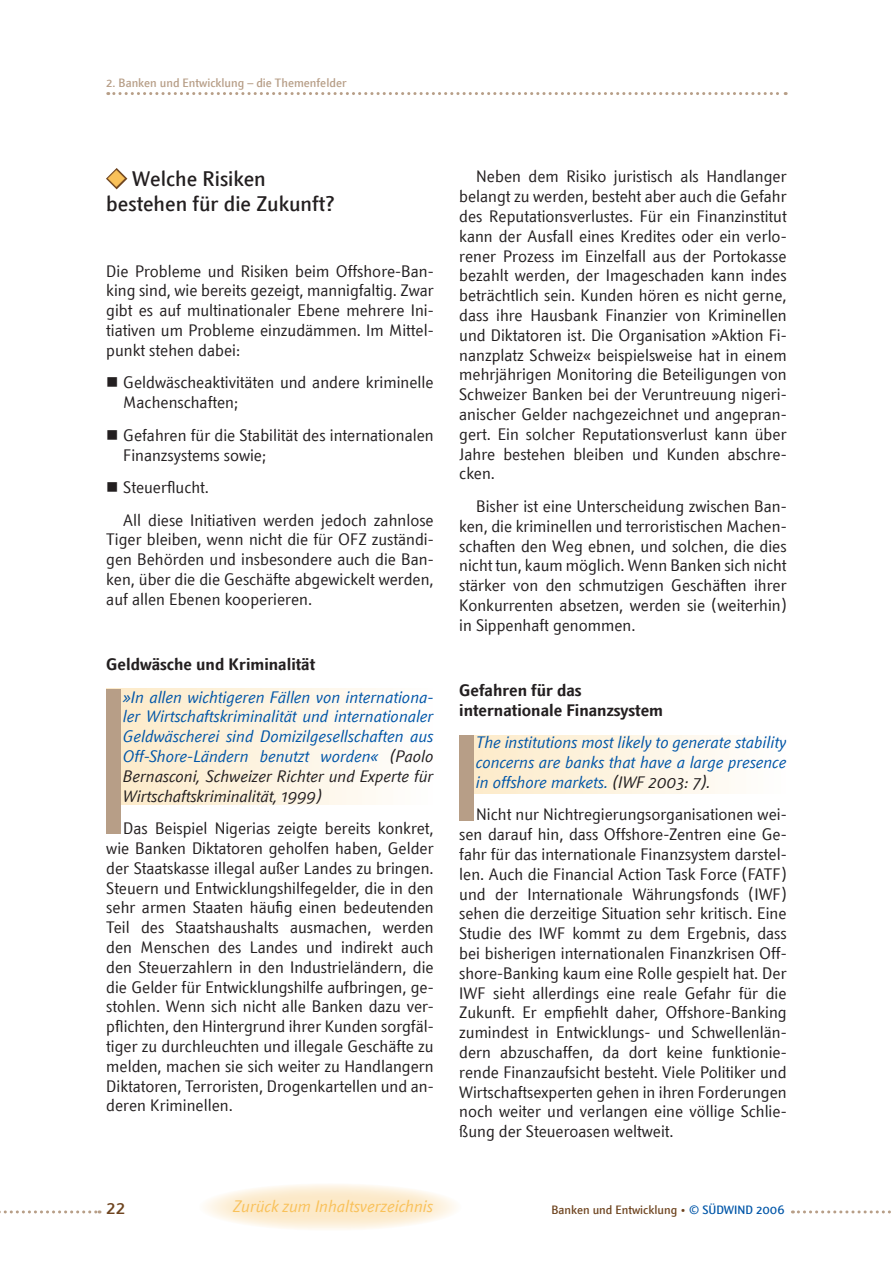
<style>
.page{position:relative;width:893px;height:1263px;background:#fff}
.page>*{position:absolute;margin:0;border:0;box-sizing:border-box;transform-origin:0 0}
.t1{font:500 21px/25.2px "Textra LT";color:#231f20}
.t2{font:500 18px "Textra LT";color:#6e441f}
.t3{font:16.5px/19.8px "Textra LT";color:#231f20;text-align:justify}
.t4{font:italic 16.5px/19.8px "Textra LT";color:#0156a8;text-align:justify}
.t5{font:700 16.5px/19.8px "Textra LT";color:#231f20}
.t6{font:italic 16.5px "Textra LT";color:#f9c15a}
.t7{font:500 12px "Textra LT";color:#b79e87}
.t8{font:500 12px "Textra LT";color:#6e441f}
.s1{color:#f9c15a}
.s2{color:#231f20}
.s3{color:#0156a8}
</style>
<div class="page">
<svg style="left:0;top:1210px;width:100px;height:3px"></svg>
<svg style="left:108px;top:92px;width:678px;height:3px"></svg>
<div style="left:106px;top:689px;width:328px;height:115px;background:linear-gradient(to right,#fdeac7,#fefefe)"></div>
<div style="left:459px;top:736px;width:328px;height:58px;background:linear-gradient(to right,#fdeac7,#fefefe)"></div>
<svg style="left:199px;top:1183px;width:263px;height:48px"></svg>
<svg style="left:106px;top:168px;width:22px;height:22px"></svg>
<svg style="left:792px;top:1210px;width:99px;height:3px"></svg>
<div style="left:459px;top:736px;width:15px;height:85px;background:#b79e87"></div>
<div style="left:106px;top:689px;width:15px;height:145px;background:#b79e87"></div>
<p class="t7" style="left:106px;top:75px;width:242px">2. Banken und Entwicklung – die Themenfelder</p>
<p class="t1" style="left:106px;top:166px;width:230px"><span class="s1">◆</span> Welche Risiken bestehen für die Zukunft?</p>
<p class="t3" style="left:106px;top:261px;width:329px">Die Probleme und Risiken beim Offshore-Ban&shy;king sind, wie bereits gezeigt, mannigfaltig. Zwar gibt es auf multinationaler Ebene mehrere Ini&shy;tiativen um Probleme einzudämmen. Im Mittel&shy;punkt stehen dabei:</p>
<p class="t3" style="left:123px;top:372px;width:312px;text-indent:-17px">■ Geldwäscheaktivitäten und andere kriminelle<br>Machenschaften;</p>
<p class="t3" style="left:123px;top:425px;width:312px;text-indent:-17px">■ Gefahren für die Stabilität des internationalen<br>Finanzsystems sowie;</p>
<p class="t3" style="left:123px;top:471px;width:312px;line-height:32.5px;text-indent:-17px">■ Steuerflucht.<br>All diese Initiativen werden jedoch zahnlose</p>
<p class="t3" style="left:106px;top:529px;width:329px">Tiger bleiben, wenn nicht die für OFZ zuständi&shy;gen Behörden und insbesondere auch die Ban&shy;ken, über die die Geschäfte abgewickelt werden, auf allen Ebenen kooperieren.</p>
<p class="t5" style="left:106px;top:654px;width:210px">Geldwäsche und Kriminalität</p>
<p class="t4" style="left:123px;top:686px;width:312px">»In allen wichtigeren Fällen von internationa&shy;ler Wirtschaftskriminalität und internationaler Geldwäscherei sind Domizilgesellschaften aus Off-Shore-Ländern benutzt worden« <span class="s2">(Paolo Bernasconi, Schweizer Richter und Experte für Wirtschaftskriminalität, 1999)</span></p>
<p class="t3" style="left:106px;top:818px;width:329px;text-indent:17px">Das Beispiel Nigerias zeigte bereits konkret, wie Banken Diktatoren geholfen haben, Gelder der Staatskasse illegal außer Landes zu bringen.<br>Steuern und Entwicklungshilfegelder, die in den sehr armen Staaten häufig einen bedeutenden Teil des Staatshaushalts ausmachen, werden den Menschen des Landes und indirekt auch den Steuerzahlern in den Industrieländern, die die Gelder für Entwicklungshilfe aufbringen, ge&shy;stohlen. Wenn sich nicht alle Banken dazu ver&shy;pflichten, den Hintergrund ihrer Kunden sorgfäl&shy;tiger zu durchleuchten und illegale Geschäfte zu melden, machen sie sich weiter zu Handlangern Diktatoren, Terroristen, Drogenkartellen und an&shy;deren Kriminellen.</p>
<p class="t2" style="left:106px;top:1196px;width:20px">22</p>
<p class="t6" style="left:233px;top:1196px;width:201px">Zurück zum Inhaltsverzeichnis</p>
<p class="t3" style="left:459px;top:166px;width:329px;text-indent:17px">Neben dem Risiko juristisch als Handlanger belangt zu werden, besteht aber auch die Gefahr des Reputationsverlustes. Für ein Finanzinstitut kann der Ausfall eines Kredites oder ein verlo&shy;rener Prozess im Einzelfall aus der Portokasse bezahlt werden, der Imageschaden kann indes beträchtlich sein. Kunden hören es nicht gerne, dass ihre Hausbank Finanzier von Kriminellen und Diktatoren ist. Die Organisation »Aktion Fi&shy;nanzplatz Schweiz« beispielsweise hat in einem mehrjährigen Monitoring die Beteiligungen von Schweizer Banken bei der Veruntreuung nigeri&shy;anischer Gelder nachgezeichnet und angepran&shy;gert. Ein solcher Reputationsverlust kann über Jahre bestehen bleiben und Kunden abschre&shy;cken.</p>
<p class="t3" style="left:459px;top:496px;width:329px;text-indent:17px">Bisher ist eine Unterscheidung zwischen Ban&shy;ken, die kriminellen und terroristischen Machen&shy;schaften den Weg ebnen, und solchen, die dies nicht tun, kaum möglich. Wenn Banken sich nicht stärker von den schmutzigen Geschäften ihrer Konkurrenten absetzen, werden sie (weiterhin) in Sippenhaft genommen.</p>
<p class="t5" style="left:459px;top:680px;width:205px">Gefahren für das internationale Finanzsystem</p>
<p class="t4" style="left:476px;top:732px;width:312px">The institutions most likely to generate stability concerns are banks that have a large presence in offshore markets. <span class="s2">(IWF 2003: 7).</span></p>
<p class="t3" style="left:459px;top:804px;width:329px;text-indent:17px">Nicht nur Nichtregierungsorganisationen wei&shy;sen darauf hin, dass Offshore-Zentren eine Ge&shy;fahr für das internationale Finanzsystem darstel&shy;len. Auch die Financial Action Task Force (FATF) und der Internationale Währungsfonds (IWF) sehen die derzeitige Situation sehr kritisch. Eine Studie des IWF kommt zu dem Ergebnis, dass bei bisherigen internationalen Finanzkrisen Off&shy;shore-Banking kaum eine Rolle gespielt hat. Der IWF sieht allerdings eine reale Gefahr für die Zukunft. Er empfiehlt daher, Offshore-Banking zumindest in Entwicklungs- und Schwellenlän&shy;dern abzuschaffen, da dort keine funktionie&shy;rende Finanzaufsicht besteht. Viele Politiker und Wirtschaftsexperten gehen in ihren Forderungen noch weiter und verlangen eine völlige Schlie&shy;ßung der Steueroasen weltweit.</p>
<p class="t8" style="left:551px;top:1202px;width:235px">Banken und Entwicklung • <span class="s3">© SÜDWIND 2006</span></p>
</div>
